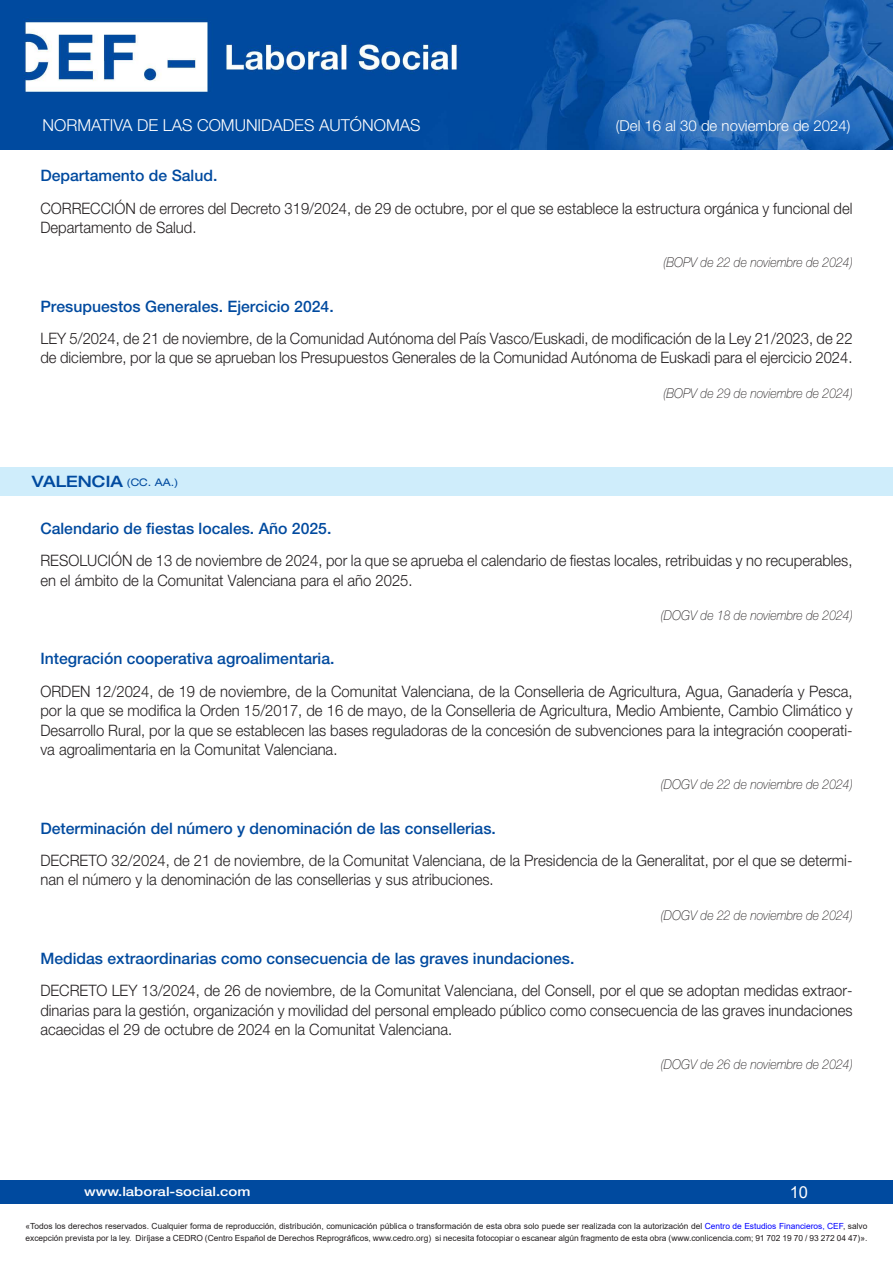
<style>
.page{position:relative;width:893px;height:1263px;background:#fff}
.page>*{position:absolute;margin:0;border:0;box-sizing:border-box;transform-origin:0 0}
.t1{font:300 16.5px "Helvetica Neue LT Std";color:#fff}
.t2{font:16.5px "Arial";color:#fff}
.Contenido{font:300 15.75px/19.5px "Helvetica Neue LT Std";color:#231f20;scale:.94 1}
.Título-cabecera{font:500 15.75px "Helvetica Neue LT Std";color:#004a9f}
.Comunidades_division{font:500 expanded 15.75px "Helvetica Neue LT Std";color:#004a9f}
.t3{font:300 15px "Helvetica Neue LT Std";color:#fff}
.publicación{font:italic 100 13.5px "Helvetica Neue LT Std";color:#231f20;scale:.9 1}
.t4{font:500 12.75px "Helvetica Neue LT Std";color:#fff;scale:1.18 1}
.t5{font:8.4px/12px "Arial";color:#231f20}
.s1{font-weight:400;font-size:10.5px}
.s2{color:#00f}
</style>
<div class="page">
<div style="left:0;top:1180px;width:893px;height:23px;background:#004a9f"></div>
<img style="left:0;top:0;width:893px;height:149px">
<div style="left:0;top:467px;width:893px;height:29px;background:#cfedfb"></div>
<p class="t1" style="left:43px;top:115px;width:379px">NORMATIVA DE LAS COMUNIDADES AUTÓNOMAS</p>
<p class="t3" style="left:616px;top:117px;width:236px">(Del 16 al 30 de noviembre de 2024)</p>
<p class="Título-cabecera" style="left:40px;top:166px;width:179px">Departamento de Salud.</p>
<p class="Contenido" style="left:40px;top:198px;width:865px">CORRECCIÓN de errores del Decreto 319/2024, de 29 de octubre, por el que se establece la estructura orgánica y funcional del<br>Departamento de Salud.</p>
<p class="publicación" style="left:663px;top:255px;width:212px">(BOPV de 22 de noviembre de 2024)</p>
<p class="Título-cabecera" style="left:40px;top:297px;width:295px">Presupuestos Generales. Ejercicio 2024.</p>
<p class="Contenido" style="left:40px;top:328px;width:866px">LEY 5/2024, de 21 de noviembre, de la Comunidad Autónoma del País Vasco/Euskadi, de modificación de la Ley 21/2023, de 22 de diciembre, por la que se aprueban los Presupuestos Generales de la Comunidad Autónoma de Euskadi para el ejercicio 2024.</p>
<p class="publicación" style="left:663px;top:385px;width:212px">(BOPV de 29 de noviembre de 2024)</p>
<p class="Comunidades_division" style="left:32px;top:472px;width:148px">VALENCIA <span class="s1">(CC. AA.)</span></p>
<p class="Título-cabecera" style="left:40px;top:519px;width:292px">Calendario de fiestas locales. Año 2025.</p>
<p class="Contenido" style="left:40px;top:550px;width:865px">RESOLUCIÓN de 13 de noviembre de 2024, por la que se aprueba el calendario de fiestas locales, retribuidas y no recuperables, en el ámbito de la Comunitat Valenciana para el año 2025.</p>
<p class="publicación" style="left:661px;top:607px;width:214px">(DOGV de 18 de noviembre de 2024)</p>
<p class="Título-cabecera" style="left:40px;top:649px;width:296px">Integración cooperativa agroalimentaria.</p>
<p class="Contenido" style="left:40px;top:681px;width:866px;text-align:justify">ORDEN 12/2024, de 19 de noviembre, de la Comunitat Valenciana, de la Conselleria de Agricultura, Agua, Ganadería y Pesca, por la que se modifica la Orden 15/2017, de 16 de mayo, de la Conselleria de Agricultura, Medio Ambiente, Cambio Climático y Desarrollo Rural, por la que se establecen las bases reguladoras de la concesión de subvenciones para la integración cooperati&shy;va agroalimentaria en la Comunitat Valenciana.</p>
<p class="publicación" style="left:661px;top:777px;width:214px">(DOGV de 22 de noviembre de 2024)</p>
<p class="Título-cabecera" style="left:40px;top:818px;width:457px">Determinación del número y denominación de las consellerias.</p>
<p class="Contenido" style="left:40px;top:850px;width:865px">DECRETO 32/2024, de 21 de noviembre, de la Comunitat Valenciana, de la Presidencia de la Generalitat, por el que se determi&shy;nan el número y la denominación de las consellerias y sus atribuciones.</p>
<p class="publicación" style="left:661px;top:907px;width:214px">(DOGV de 22 de noviembre de 2024)</p>
<p class="Título-cabecera" style="left:40px;top:949px;width:536px">Medidas extraordinarias como consecuencia de las graves inundaciones.</p>
<p class="Contenido" style="left:40px;top:980px;width:866px;text-align:justify">DECRETO LEY 13/2024, de 26 de noviembre, de la Comunitat Valenciana, del Consell, por el que se adoptan medidas extraor&shy;dinarias para la gestión, organización y movilidad del personal empleado público como consecuencia de las graves inundaciones acaecidas el 29 de octubre de 2024 en la Comunitat Valenciana.</p>
<p class="publicación" style="left:661px;top:1057px;width:214px">(DOGV de 26 de noviembre de 2024)</p>
<p class="t4" style="left:84px;top:1184px;width:143px">www.laboral-social.com</p>
<p class="t2" style="left:790px;top:1180px;width:20px">10</p>
<p class="t5" style="left:26px;top:1220px;width:843px">«Todos los derechos reservados. Cualquier forma de reproducción, distribución, comunicación pública o transformación de esta obra solo puede ser realizada con la autorización del <span class="s2">Centro de Estudios Financieros, CEF</span>, salvo excepción prevista por la ley. Diríjase a CEDRO (Centro Español de Derechos Reprográficos, www.cedro.org) si necesita fotocopiar o escanear algún fragmento de esta obra (www.conlicencia.com; 91 702 19 70 / 93 272 04 47)».</p>
</div>
